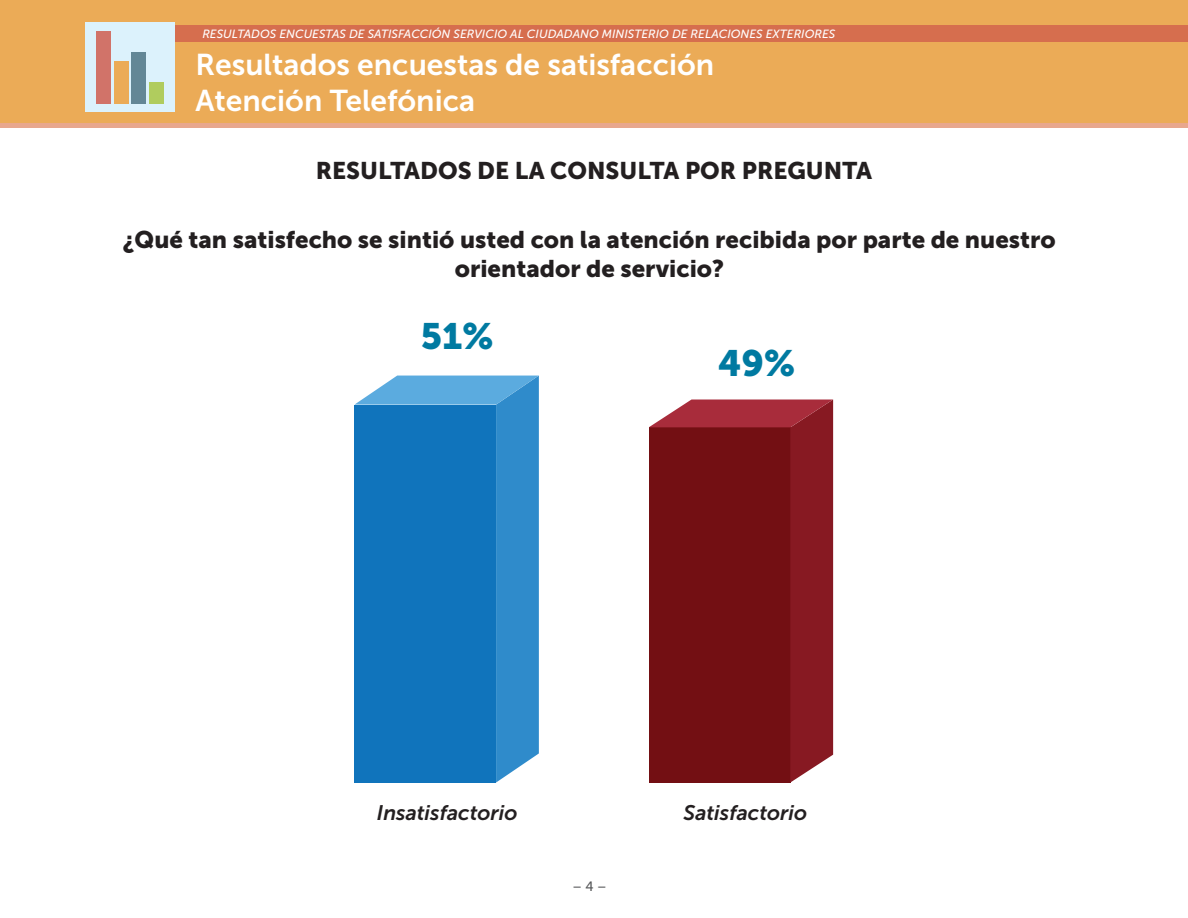
<style>
.page{position:relative;width:1188px;height:918px;background:#fff}
.page>*{position:absolute;margin:0;border:0;box-sizing:border-box;transform-origin:0 0}
.t1{font:36.45px "Museo Sans 900";color:#007aa1}
.t2{font:30px "Museo Sans 700";color:#fff}
.t3{font:24px/28.8px "Museo Sans 900";color:#231f20;text-align:center}
.t4{font:italic 21px "Museo Sans 700";color:#231f20}
.t5{font:13.5px "Museo Sans 500";color:#57585a}
.t6{font:italic 11.85px "Museo Sans 500";color:#fff}
</style>
<div class="page">
<div style="left:0;top:0;width:1188px;height:123px;background:#ebab57"></div>
<div style="left:93px;top:25px;width:1095px;height:16px;background:#d66e4e"></div>
<div style="left:0;top:123px;width:1188px;height:5px;background:#e8a78d"></div>
<div style="left:85px;top:22px;width:90px;height:89px;background:#dcf2fc"></div>
<div style="left:96px;top:32px;width:15px;height:72px;background:#d17369"></div>
<div style="left:114px;top:61px;width:15px;height:43px;background:#ebab57"></div>
<div style="left:131px;top:52px;width:15px;height:52px;background:#638796"></div>
<div style="left:149px;top:83px;width:15px;height:21px;background:#b0cc5e"></div>
<svg style="left:649px;top:400px;width:184px;height:383px;background:#7c161c"></svg>
<svg style="left:355px;top:376px;width:184px;height:407px;background:#1e7ec2"></svg>
<p class="t6" style="left:202px;top:27px;width:634px">RESULTADOS ENCUESTAS DE SATISFACCIÓN SERVICIO AL CIUDADANO MINISTERIO DE RELACIONES EXTERIORES</p>
<p class="t2" style="left:196px;top:48px;width:520px">Resultados encuestas de satisfacción</p>
<p class="t2" style="left:196px;top:84px;width:281px">Atención Telefónica</p>
<p class="t3" style="left:316px;top:156px;width:558px">RESULTADOS DE LA CONSULTA POR PREGUNTA</p>
<p class="t3" style="left:123px;top:226px;width:934px">¿Qué tan satisfecho se sintió usted con la atención recibida por parte de nuestro orientador de servicio?</p>
<h1 class="t1" style="left:421px;top:316px;width:74px">51%</h1>
<h1 class="t1" style="left:718px;top:342px;width:79px">49%</h1>
<p class="t4" style="left:377px;top:801px;width:142px">Insatisfactorio</p>
<p class="t4" style="left:684px;top:801px;width:125px">Satisfactorio</p>
<p class="t5" style="left:572px;top:879px;width:36px">– 4 –</p>
</div>
